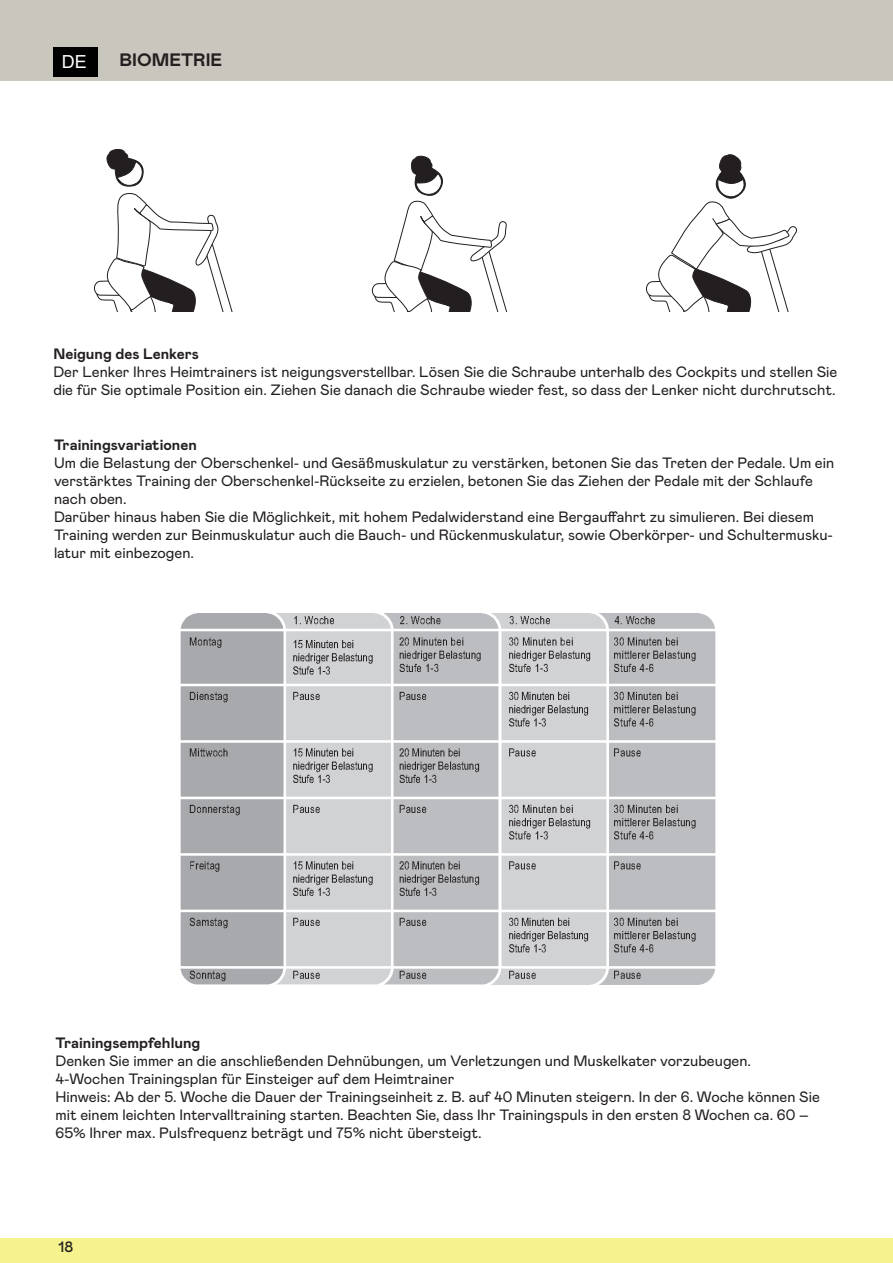
<style>
.page{position:relative;width:893px;height:1263px;background:#fff}
.page>*{position:absolute;margin:0;border:0;box-sizing:border-box;transform-origin:0 0}
.t1{font:700 18px "Mabry";color:#231f20}
.t2{font:18px "Arial";color:#fff}
.t3{font:15px/18px "Mabry";color:#231f20}
.t4{font:700 15px "Mabry";color:#231f20}
.t5{font:500 15px "Mabry";color:#231f20}
</style>
<div class="page">
<div style="left:0;top:0;width:893px;height:81px;background:#c9c6bd"></div>
<div style="left:0;top:1238px;width:893px;height:25px;background:#f6f28d"></div>
<div style="left:53px;top:47px;width:45px;height:30px;background:#000"></div>
<svg style="left:107px;top:149px;width:37px;height:38px"></svg>
<svg style="left:94px;top:193px;width:139px;height:119px"></svg>
<img style="left:180px;top:613px;width:536px;height:372px">
<svg style="left:372px;top:156px;width:136px;height:156px"></svg>
<svg style="left:646px;top:154px;width:152px;height:158px"></svg>
<p class="t2" style="left:62px;top:49px;width:27px">DE</p>
<p class="t1" style="left:120px;top:47px;width:104px">BIOMETRIE</p>
<p class="t4" style="left:53px;top:343px;width:147px">Neigung des Lenkers</p>
<p class="t3" style="left:53px;top:362px;width:785px">Der Lenker Ihres Heimtrainers ist neigungsverstellbar. Lösen Sie die Schraube unterhalb des Cockpits und stellen Sie die für Sie optimale Position ein. Ziehen Sie danach die Schraube wieder fest, so dass der Lenker nicht durchrutscht.</p>
<p class="t4" style="left:54px;top:434px;width:144px">Trainingsvariationen</p>
<p class="t3" style="left:54px;top:453px;width:782px">Um die Belastung der Oberschenkel- und Gesäßmuskulatur zu verstärken, betonen Sie das Treten der Pedale. Um ein verstärktes Training der Oberschenkel-Rückseite zu erzielen, betonen Sie das Ziehen der Pedale mit der Schlaufe nach oben.<br>Darüber hinaus haben Sie die Möglichkeit, mit hohem Pedalwiderstand eine Bergauffahrt zu simulieren. Bei diesem Training werden zur Beinmuskulatur auch die Bauch- und Rückenmuskulatur, sowie Oberkörper- und Schultermusku&shy;latur mit einbezogen.</p>
<p class="t4" style="left:55px;top:1032px;width:146px">Trainingsempfehlung</p>
<p class="t3" style="left:55px;top:1051px;width:766px">Denken Sie immer an die anschließenden Dehnübungen, um Verletzungen und Muskelkater vorzubeugen.<br>4-Wochen Trainingsplan für Einsteiger auf dem Heimtrainer<br>Hinweis: Ab der 5. Woche die Dauer der Trainingseinheit z. B. auf 40 Minuten steigern. In der 6. Woche können Sie mit einem leichten Intervalltraining starten. Beachten Sie, dass Ihr Trainingspuls in den ersten 8 Wochen ca. 60 – 65% Ihrer max. Pulsfrequenz beträgt und 75% nicht übersteigt.</p>
<p class="t5" style="left:59px;top:1236px;width:16px">18</p>
</div>
